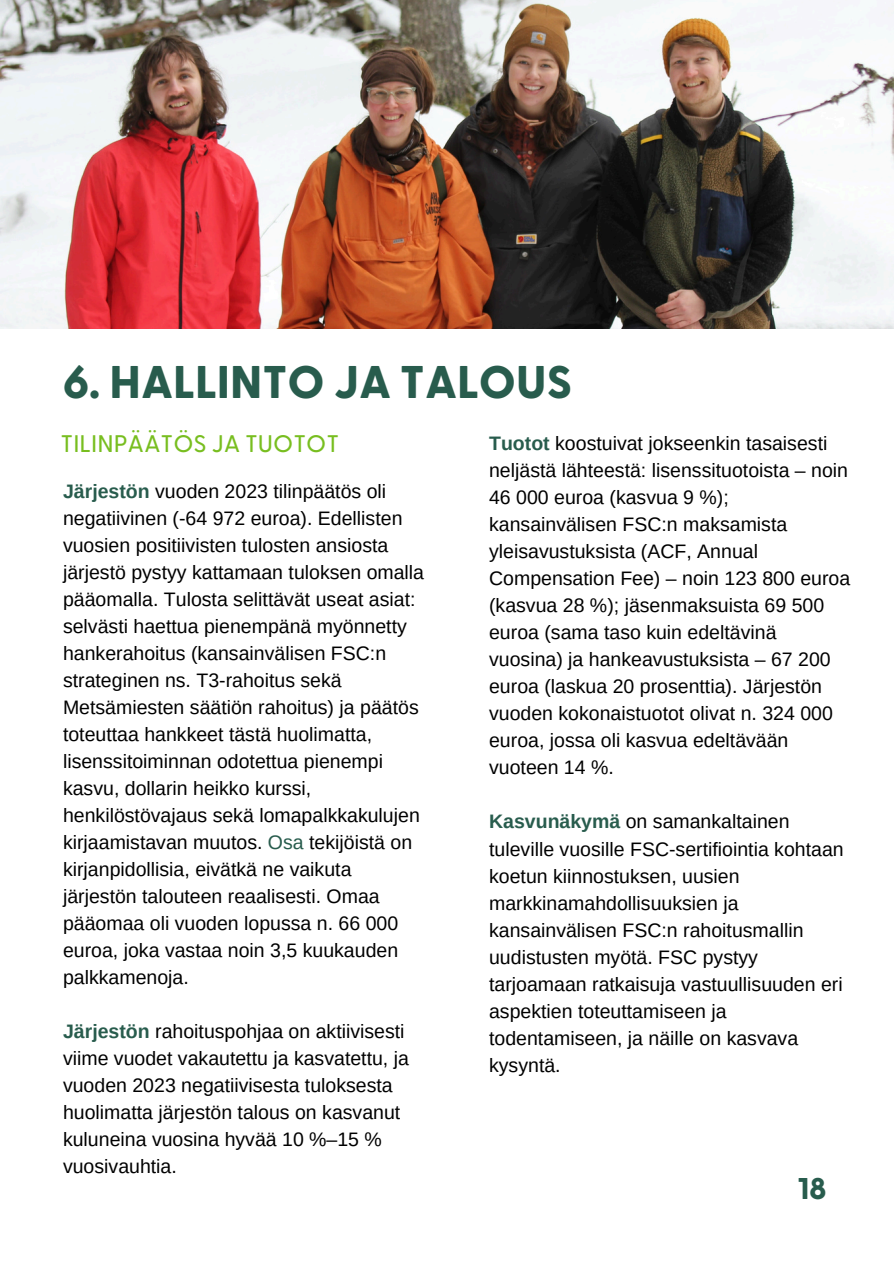
<style>
.page{position:relative;width:894px;height:1264px;background:#fff}
.page>*{position:absolute;margin:0;border:0;box-sizing:border-box;transform-origin:0 0}
.t1{font:800 45.75px "Greycliff CF";color:#285c4d}
.t2{font:800 30px "Greycliff CF";color:#285c4d}
.t3{font:500 24px "Greycliff CF";color:#78be20}
.t4{font:19.5px/27px "Arimo";color:#000}
.s1{font-weight:700;color:#285c4d}
.s2{color:#285c4d}
</style>
<div class="page">
<img style="left:0;top:0;width:893px;height:328px">
<h1 class="t1" style="left:63px;top:362px;width:510px">6. HALLINTO JA TALOUS</h1>
<h2 class="t3" style="left:61px;top:433px;width:280px">TILINPÄÄTÖS JA TUOTOT</h2>
<p class="t4" style="left:63px;top:477px;width:362px"><span class="s1">Järjestön</span> vuoden 2023 tilinpäätös oli negatiivinen (-64 972 euroa). Edellisten vuosien positiivisten tulosten ansiosta järjestö pystyy kattamaan tuloksen omalla pääomalla. Tulosta selittävät useat asiat: selvästi haettua pienempänä myönnetty hankerahoitus (kansainvälisen FSC:n strateginen ns. T3-rahoitus sekä Metsämiesten säätiön rahoitus) ja päätös toteuttaa hankkeet tästä huolimatta, lisenssitoiminnan odotettua pienempi kasvu, dollarin heikko kurssi, henkilöstövajaus sekä lomapalkkakulujen kirjaamistavan muutos. <span class="s2">Osa</span> tekijöistä on kirjanpidollisia, eivätkä ne vaikuta järjestön talouteen reaalisesti. Omaa pääomaa oli vuoden lopussa n. 66 000 euroa, joka vastaa noin 3,5 kuukauden palkkamenoja.</p>
<p class="t4" style="left:63px;top:1017px;width:347px"><span class="s1">Järjestön</span> rahoituspohjaa on aktiivisesti viime vuodet vakautettu ja kasvatettu, ja vuoden 2023 negatiivisesta tuloksesta huolimatta järjestön talous on kasvanut kuluneina vuosina hyvää 10 %–15 % vuosivauhtia.</p>
<p class="t4" style="left:489px;top:430px;width:362px"><span class="s1">Tuotot</span> koostuivat jokseenkin tasaisesti neljästä lähteestä: lisenssituotoista – noin 46 000 euroa (kasvua 9 %); kansainvälisen FSC:n maksamista yleisavustuksista (ACF, Annual Compensation Fee) – noin 123 800 euroa (kasvua 28 %); jäsenmaksuista 69 500 euroa (sama taso kuin edeltävinä vuosina) ja hankeavustuksista – 67 200 euroa (laskua 20 prosenttia). Järjestön vuoden kokonaistuotot olivat n. 324 000 euroa, jossa oli kasvua edeltävään vuoteen 14 %.</p>
<p class="t4" style="left:489px;top:808px;width:356px"><span class="s1">Kasvunäkymä</span> on samankaltainen tuleville vuosille FSC-sertifiointia kohtaan koetun kiinnostuksen, uusien markkinamahdollisuuksien ja kansainvälisen FSC:n rahoitusmallin uudistusten myötä. FSC pystyy tarjoamaan ratkaisuja vastuullisuuden eri aspektien toteuttamiseen ja todentamiseen, ja näille on kasvava kysyntä.</p>
<p class="t2" style="left:797px;top:1175px;width:30px">18</p>
</div>
